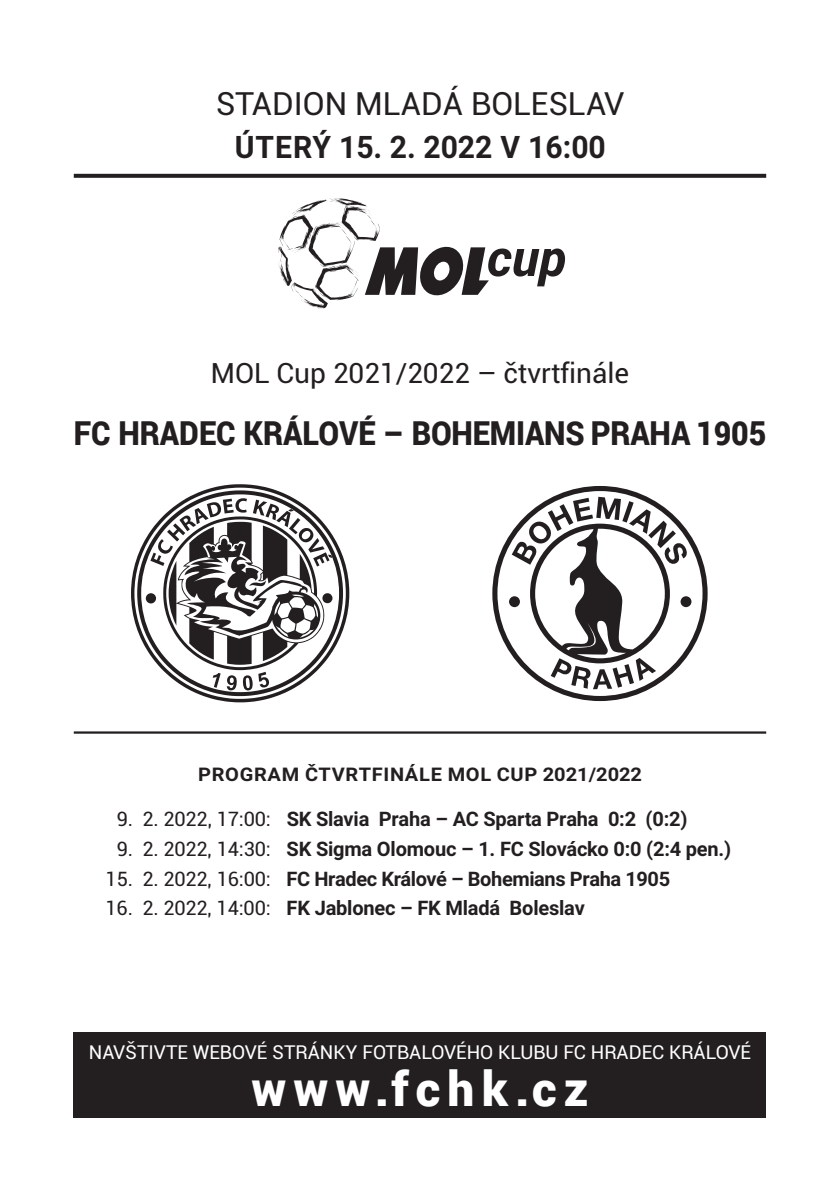
<style>
.page{position:relative;width:840px;height:1191px;background:#fff}
.page>*{position:absolute;margin:0;border:0;box-sizing:border-box;transform-origin:0 0}
.t1{font:900 48px "Roboto";letter-spacing:.15em;color:#fff}
.t2{font:900 33px "Roboto";letter-spacing:-.005em;color:#231f20;scale:.92 1}
.t3{font:32px "Roboto";color:#231f20}
.t4{font:700 31px "Roboto";color:#231f20}
.t5{font:28px "Roboto";color:#231f20}
.t6{font:700 20px "Roboto";letter-spacing:-.01em;color:#231f20}
.t7{font:19.2px "Roboto";color:#fff}
.t8{font:700 18.8px "Roboto";letter-spacing:.035em;color:#231f20;scale:1.06 1}
.s1{font-weight:400}
</style>
<div class="page">
<svg style="left:74px;top:174px;width:691px;height:4px;background:#2d292a"></svg>
<hr style="left:74px;top:731px;width:691px;height:2px;background:#231f20">
<svg style="left:492px;top:486px;width:215px;height:215px"></svg>
<svg style="left:131px;top:484px;width:218px;height:218px"></svg>
<svg style="left:137px;top:490px;width:206px;height:206px"></svg>
<div style="left:146px;top:593px;width:10px;height:10px;background:#231f20;border-radius:50%"></div>
<svg style="left:150px;top:498px;width:182px;height:192px"></svg>
<svg style="left:278px;top:198px;width:287px;height:110px"></svg>
<div style="left:74px;top:1032px;width:691px;height:85px;background:#231f20"></div>
<h3 class="t3" style="left:215px;top:85px;width:410px">STADION MLADÁ BOLESLAV</h3>
<h3 class="t4" style="left:234px;top:129px;width:372px">ÚTERÝ 15. 2. 2022 V 16:00</h3>
<h3 class="t5" style="left:211px;top:357px;width:419px">MOL CUP 2021/2022 – ČTVRTFINÁLE</h3>
<h2 class="t2" style="left:74px;top:410px;width:753px">FC HRADEC KRÁLOVÉ – BOHEMIANS PRAHA 1905</h2>
<p class="t8" style="left:198px;top:764px;width:420px">PROGRAM ČTVRTFINÁLE MOL CUP 2021/2022</p>
<p class="t6" style="left:117px;top:807px;width:572px"><span class="s1">9. 2. 2022, 17:00:</span> SK Slavia Praha – AC Sparta Praha 0:2 (0:2)</p>
<p class="t6" style="left:117px;top:837px;width:615px"><span class="s1">9. 2. 2022, 14:30:</span> SK Sigma Olomouc – 1. FC Slovácko 0:0 (2:4 pen.)</p>
<p class="t6" style="left:105px;top:867px;width:565px"><span class="s1">15. 2. 2022, 16:00:</span> FC Hradec Králové – Bohemians Praha 1905</p>
<p class="t6" style="left:105px;top:896px;width:480px"><span class="s1">16. 2. 2022, 14:00:</span> FK Jablonec – FK Mladá Boleslav</p>
<p class="t7" style="left:89px;top:1040px;width:663px">NAVŠTIVTE WEBOVÉ STRÁNKY FOTBALOVÉHO KLUBU FC HRADEC KRÁLOVÉ</p>
<h1 class="t1" style="left:251px;top:1055px;width:338px">www.fchk.cz</h1>
</div>
